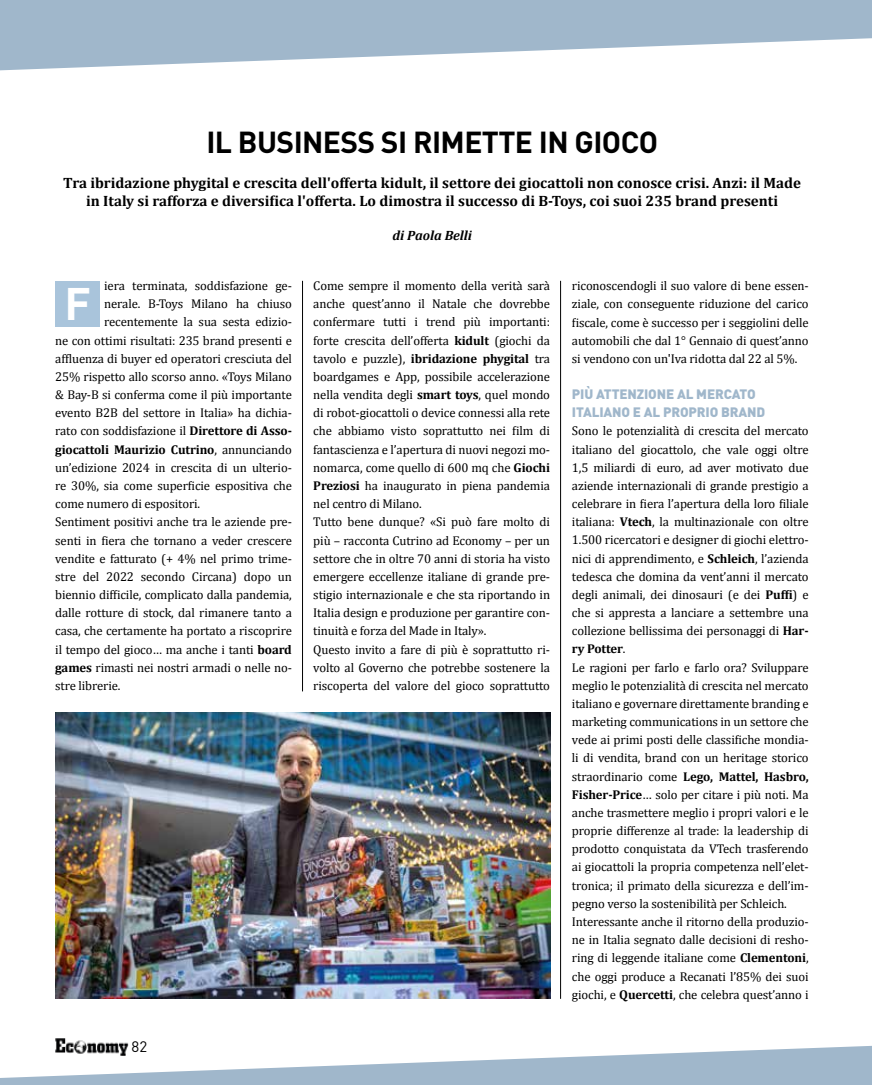
<style>
.page{position:relative;width:872px;height:1085px;background:#fff}
.page>*{position:absolute;margin:0;border:0;box-sizing:border-box;transform-origin:0 0}
.t1{font:700 45px "DIN";color:#fff}
.t2{font:700 30px "DIN";letter-spacing:-.02em;color:#000}
.t3{font:700 15px/18px "Cambria";color:#000;text-align:center}
.t4{font:15px "DIN";color:#000}
.t5{font:900 13.5px/18.1px "DIN";letter-spacing:-.01em;color:#a0b7cb}
.t6{font:italic 700 13.5px "Cambria";color:#000}
.t7{font:12.75px/18.1px "Cambria";letter-spacing:-.01em;color:#000}
.t8{font:700 12.75px "Cambria";letter-spacing:-.01em;color:#000}
.s1{font-weight:700}
.s2{font-weight:400}
</style>
<div class="page">
<svg style="left:0;top:1045px;width:872px;height:39px;fill:#a0b7cb"></svg>
<svg style="left:0;top:0;width:872px;height:71px;fill:#a0b7cb"></svg>
<img style="left:53px;top:1038px;width:76px;height:18px">
<hr style="left:302px;top:281px;width:1px;height:410px;background:#000">
<hr style="left:560px;top:281px;width:1px;height:717px;background:#000">
<div style="left:56px;top:281px;width:44px;height:45px;background:#a9c4db"></div>
<img style="left:56px;top:712px;width:495px;height:286px">
<h2 class="t2" style="left:206px;top:122px;width:453px">IL BUSINESS SI RIMETTE IN GIOCO</h2>
<p class="t3" style="left:63px;top:174px;width:739px">Tra ibridazione phygital e crescita dell'offerta kidult, il settore dei giocattoli non conosce crisi. Anzi: il Made in Italy si rafforza e diversifica l'offerta. Lo dimostra il successo di B-Toys, coi suoi 235 brand presenti</p>
<p class="t6" style="left:392px;top:226px;width:81px">di Paola Belli</p>
<p class="t7" style="left:104px;top:276px;width:189px">iera terminata, soddisfazione ge-</p>
<p class="t7" style="left:104px;top:295px;width:189px">nerale. B-Toys Milano ha chiuso</p>
<p class="t7" style="left:104px;top:313px;width:189px">recentemente la sua sesta edizio-</p>
<p class="t7" style="left:55px;top:331px;width:238px">ne con ottimi risultati: 235 brand presenti e</p>
<p class="t7" style="left:55px;top:349px;width:238px">affluenza di buyer ed operatori cresciuta del</p>
<p class="t7" style="left:55px;top:367px;width:238px">25% rispetto allo scorso anno. «Toys Milano</p>
<p class="t7" style="left:55px;top:385px;width:238px">&amp; Bay-B si conferma come il più importante</p>
<p class="t7" style="left:55px;top:404px;width:238px">evento B2B del settore in Italia» ha dichia-</p>
<p class="t7" style="left:55px;top:422px;width:238px">rato con soddisfazione il <span class="s1">Direttore di Asso-</span></p>
<p class="t8" style="left:55px;top:440px;width:238px">giocattoli Maurizio Cutrino<span class="s2">, annunciando</span></p>
<p class="t7" style="left:55px;top:458px;width:238px">un’edizione 2024 in crescita di un ulterio-</p>
<p class="t7" style="left:55px;top:476px;width:238px">re 30%, sia come superficie espositiva che</p>
<p class="t7" style="left:55px;top:494px;width:146px">come numero di espositori.</p>
<p class="t7" style="left:55px;top:513px;width:238px">Sentiment positivi anche tra le aziende pre-</p>
<p class="t7" style="left:55px;top:531px;width:238px">senti in fiera che tornano a veder crescere</p>
<p class="t7" style="left:55px;top:549px;width:238px">vendite e fatturato (+ 4% nel primo trime-</p>
<p class="t7" style="left:55px;top:567px;width:238px">stre del 2022 secondo Circana) dopo un</p>
<p class="t7" style="left:55px;top:585px;width:238px">biennio difficile, complicato dalla pandemia,</p>
<p class="t7" style="left:55px;top:603px;width:238px">dalle rotture di stock, dal rimanere tanto a</p>
<p class="t7" style="left:55px;top:621px;width:238px">casa, che certamente ha portato a riscoprire</p>
<p class="t7" style="left:55px;top:640px;width:238px">il tempo del gioco… ma anche i tanti <span class="s1">board</span></p>
<p class="t7" style="left:55px;top:658px;width:238px"><span class="s1">games</span> rimasti nei nostri armadi o nelle no-</p>
<p class="t7" style="left:55px;top:676px;width:67px">stre librerie.</p>
<h1 class="t1" style="left:65px;top:274px;width:28px">F</h1>
<p class="t7" style="left:313px;top:276px;width:238px">Come sempre il momento della verità sarà anche quest’anno il Natale che dovrebbe confermare tutti i trend più importanti: forte crescita dell’offerta <span class="s1">kidult</span> (giochi da tavolo e puzzle), <span class="s1">ibridazione phygital</span> tra boardgames e App, possibile accelerazione nella vendita degli <span class="s1">smart toys</span>, quel mondo di robot-giocattoli o device connessi alla rete che abbiamo visto soprattutto nei film di fantascienza e l’apertura di nuovi negozi mo&shy;nomarca, come quello di 600 mq che <span class="s1">Giochi Preziosi</span> ha inaugurato in piena pandemia nel centro di Milano.<br>Tutto bene dunque? «Si può fare molto di più – racconta Cutrino ad Economy – per un settore che in oltre 70 anni di storia ha visto emergere eccellenze italiane di grande pre&shy;stigio internazionale e che sta riportando in Italia design e produzione per garantire con&shy;tinuità e forza del Made in Italy».<br>Questo invito a fare di più è soprattutto ri&shy;volto al Governo che potrebbe sostenere la riscoperta del valore del gioco soprattutto</p>
<p class="t4" style="left:132px;top:1037px;width:17px">82</p>
<p class="t7" style="left:572px;top:277px;width:238px;text-align:justify">riconoscendogli il suo valore di bene essen&shy;ziale, con conseguente riduzione del carico fiscale, come è successo per i seggiolini delle automobili che dal 1° Gennaio di quest’anno si vendono con un'Iva ridotta dal 22 al 5%.</p>
<p class="t5" style="left:572px;top:384px;width:195px">PIÙ ATTENZIONE AL MERCATO<br>ITALIANO E AL PROPRIO BRAND</p>
<p class="t7" style="left:572px;top:422px;width:238px">Sono le potenzialità di crescita del mercato italiano del giocattolo, che vale oggi oltre 1,5 miliardi di euro, ad aver motivato due aziende internazionali di grande prestigio a celebrare in fiera l’apertura della loro filiale italiana: <span class="s1">Vtech</span>, la multinazionale con oltre 1.500 ricercatori e designer di giochi elettro&shy;nici di apprendimento, e <span class="s1">Schleich</span>, l’azienda tedesca che domina da vent’anni il mercato degli animali, dei dinosauri (e dei <span class="s1">Puffi</span>) e che si appresta a lanciare a settembre una collezione bellissima dei personaggi di <span class="s1">Har&shy;ry Potter</span>.<br>Le ragioni per farlo e farlo ora? Sviluppare meglio le potenzialità di crescita nel mercato italiano e governare direttamente branding e marketing communications in un settore che vede ai primi posti delle classifiche mondia&shy;li di vendita, brand con un heritage storico straordinario come <span class="s1">Lego, Mattel, Hasbro, Fisher-Price</span>… solo per citare i più noti. Ma anche trasmettere meglio i propri valori e le proprie differenze al trade: la leadership di prodotto conquistata da VTech trasferendo ai giocattoli la propria competenza nell’elet&shy;tronica; il primato della sicurezza e dell’im&shy;pegno verso la sostenibilità per Schleich.<br>Interessante anche il ritorno della produzio&shy;ne in Italia segnato dalle decisioni di resho&shy;ring di leggende italiane come <span class="s1">Clementoni</span>, che oggi produce a Recanati l’85% dei suoi giochi, e <span class="s1">Quercetti</span>, che celebra quest’anno i</p>
</div>
